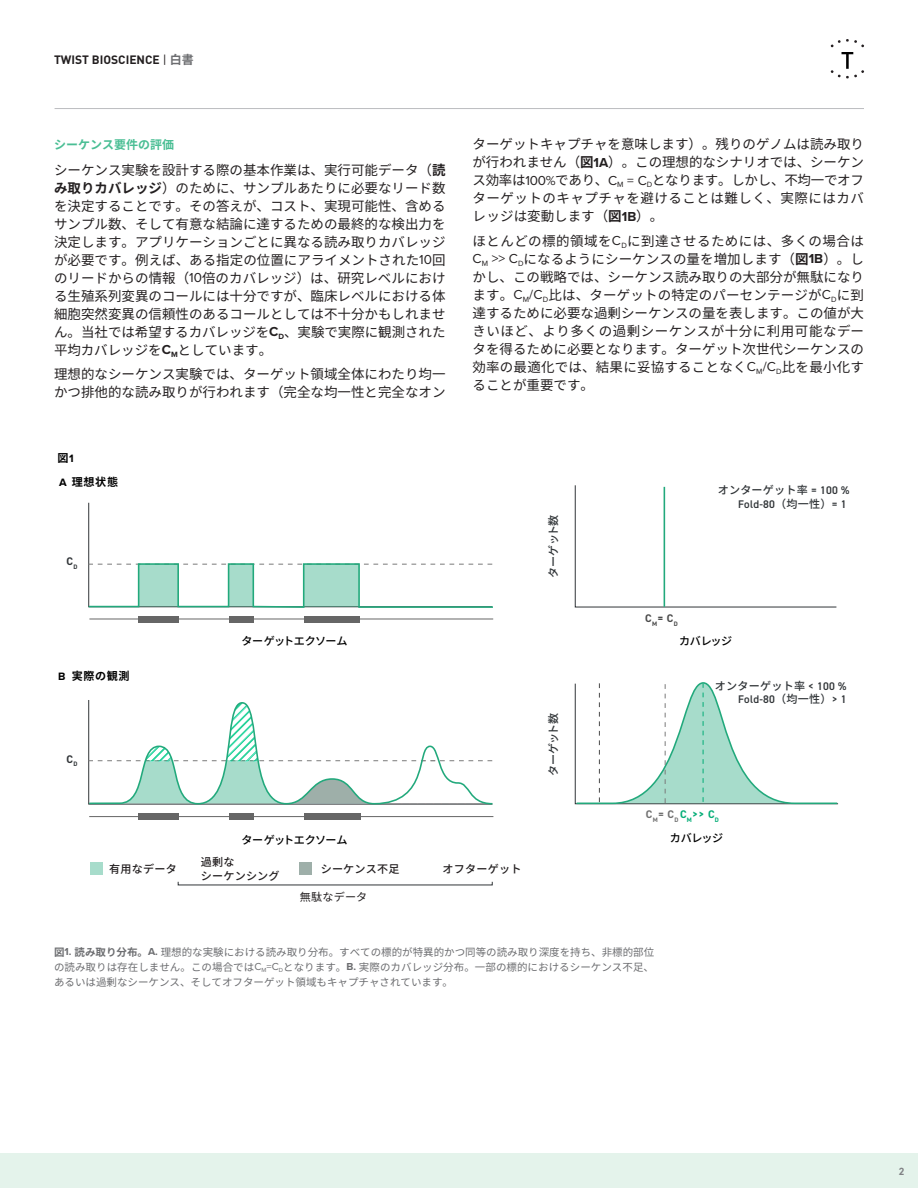
<style>
.page{position:relative;width:918px;height:1188px;background:#fff}
.page>*{position:absolute;margin:0;border:0;box-sizing:border-box;transform-origin:0 0}
.Body{font:13.5px/18px "Source Han Sans";color:#231f20;text-align:justify}
.t1{font:700 12px "DIN Pro";color:#231f20}
.t2{font:700 12px "Source Han Sans";color:#4abe94}
.t3{font:600 11.1px/13.4px "DIN2014";letter-spacing:.02em;color:#313538;text-align:right}
.t4{font:500 11.1px "Source Han Sans";letter-spacing:-.04em;color:#000}
.t5{font:500 11.1px/13.5px "Source Han Sans";letter-spacing:.02em;color:#231f20}
.t6{font:700 11.1px "Source Han Sans";letter-spacing:.06em;color:#000}
.t7{font:500 11.1px "Source Han Sans";letter-spacing:-.025em;color:#313538}
.t8{font:700 11.1px "DIN2014";color:#03ad76}
.t9{font:11.1px "Source Han Sans";letter-spacing:.02em;color:#231f20}
.t10{font:700 11.1px "DIN2014";color:#4a4a4a}
.t11{font:700 11.1px "DIN2014";color:#313538}
.Intro_copy{font:10.5px/15px "Source Han Sans";color:#6c6d70;text-align:justify}
.t12{font:700 10.5px "DIN2014";color:#808285}
.s1{font-weight:400}
.s2{font-family:"Source Han Sans";color:#6c6d70}
.s3{font-weight:700}
.s4{font-family:"Proxima Nova"}
.s5{font-family:"Proxima Nova";font-weight:700}
.s6{font-family:"Source Han Sans";font-weight:500}
.s7{color:#707070}
</style>
<div class="page">
<div style="left:0;top:1153px;width:918px;height:35px;background:#e4f3eb"></div>
<hr style="left:55px;top:108px;width:809px;height:1px;background:#bcbdc0">
<svg style="left:830px;top:39px;width:34px;height:39px"></svg>
<svg style="left:574px;top:485px;width:263px;height:123px"></svg>
<svg style="left:88px;top:502px;width:405px;height:106px"></svg>
<hr style="left:89px;top:619px;width:404px;height:1px;background:#666">
<div style="left:139px;top:616px;width:40px;height:6px;background:#666"></div>
<div style="left:229px;top:616px;width:24px;height:6px;background:#666"></div>
<div style="left:304px;top:616px;width:56px;height:6px;background:#666"></div>
<hr style="left:664px;top:487px;width:1px;height:120px;background:#22a97c">
<svg style="left:574px;top:682px;width:265px;height:123px"></svg>
<hr style="left:89px;top:816px;width:404px;height:1px;background:#666">
<div style="left:139px;top:813px;width:40px;height:7px;background:#666"></div>
<div style="left:230px;top:813px;width:24px;height:7px;background:#666"></div>
<div style="left:304px;top:813px;width:56px;height:7px;background:#666"></div>
<svg style="left:88px;top:700px;width:405px;height:105px"></svg>
<div style="left:299px;top:863px;width:13px;height:12px;background:#9eafa9"></div>
<div style="left:90px;top:863px;width:13px;height:12px;background:#a7dccb"></div>
<p class="t1" style="left:54px;top:51px;width:141px">TWIST BIOSCIENCE <span class="s1">|</span> <span class="s2">白書</span></p>
<h2 class="t2" style="left:54px;top:138px;width:121px">シーケンス要件の評価</h2>
<p class="Body" style="left:54px;top:161px;width:393px">シーケンス実験を設計する際の基本作業は、実行可能データ（<span class="s3">読み取りカバレッジ</span>）のために、サンプルあたりに必要なリード数を決定することです。その答えが、コスト、実現可能性、含めるサンプル数、そして有意な結論に達するための最終的な検出力を決定します。アプリケーションごとに異なる読み取りカバレッジが必要です。例えば、ある指定の位置にアライメントされた<span class="s4">10</span>回のリードからの情報（<span class="s4">10</span>倍のカバレッジ）は、研究レベルにおける生殖系列変異のコールには十分ですが、臨床レベルにおける体細胞突然変異の信頼性のあるコールとしては不十分かもしれません。当社では希望するカバレッジを<span class="s5">C</span><sub>D</sub>、実験で実際に観測された平均カバレッジを<span class="s5">C</span><sub>M</sub>としています。</p>
<p class="Body" style="left:54px;top:366px;width:393px">理想的なシーケンス実験では、ターゲット領域全体にわたり均一かつ排他的な読み取りが行われます（完全な均一性と完全なオン</p>
<p class="t6" style="left:58px;top:452px;width:18px">図<span class="s4">1</span></p>
<p class="t6" style="left:59px;top:476px;width:61px"><span class="s4">A</span> 理想状態</p>
<p class="t11" style="left:67px;top:554px;width:12px">C<sub>D</sub></p>
<p class="t6" style="left:58px;top:670px;width:73px"><span class="s4">B</span> 実際の観測</p>
<p class="t11" style="left:67px;top:751px;width:12px">C<sub>D</sub></p>
<p class="t4" style="left:241px;top:634px;width:108px">ターゲットエクソーム</p>
<p class="Body" style="left:472px;top:136px;width:393px">ターゲットキャプチャを意味します）。残りのゲノムは読み取りが行われません（<span class="s3">図</span><span class="s5">1A</span>）。この理想的なシナリオでは、シーケンス効率は<span class="s4">100%</span>であり、<span class="s4">C</span><sub>M</sub> <span class="s4">= C</span><sub>D</sub>となります。しかし、不均一でオフターゲットのキャプチャを避けることは難しく、実際にはカバレッジは変動します（<span class="s3">図</span><span class="s5">1B</span>）。</p>
<p class="Body" style="left:472px;top:232px;width:393px">ほとんどの標的領域を<span class="s4">C</span><sub>D</sub>に到達させるためには、多くの場合は<span class="s4">C</span><sub>M</sub> <span class="s4">&gt;&gt; C</span><sub>D</sub>になるようにシーケンスの量を増加します（<span class="s3">図</span><span class="s5">1B</span>）。しかし、この戦略では、シーケンス読み取りの大部分が無駄になります。<span class="s4">C</span><sub>M</sub><span class="s4">/C</span><sub>D</sub>比は、ターゲットの特定のパーセンテージが<span class="s4">C</span><sub>D</sub>に到達するために必要な過剰シーケンスの量を表します。この値が大きいほど、より多くの過剰シーケンスが十分に利用可能なデータを得るために必要となります。ターゲット次世代シーケンスの効率の最適化では、結果に妥協することなく<span class="s4">C</span><sub>M</sub><span class="s4">/C</span><sub>D</sub>比を最小化することが重要です。</p>
<p class="t7" style="left:547px;top:578px;width:65px;rotate:-90deg">ターゲット数</p>
<p class="t7" style="left:547px;top:776px;width:65px;rotate:-90deg">ターゲット数</p>
<p class="t3" style="left:718px;top:484px;width:133px"><span class="s6">オンターゲット率</span> = 100 %<br>Fold-80<span class="s6">（均一性）</span>= 1</p>
<p class="t10" style="left:645px;top:611px;width:34px">C<sub>M</sub>= C<sub>D</sub></p>
<p class="t4" style="left:679px;top:634px;width:55px">カバレッジ</p>
<p class="t3" style="left:715px;top:679px;width:133px"><span class="s6">オンターゲット率</span> &lt; 100 %<br>Fold-80<span class="s6">（均一性）</span>&gt; 1</p>
<p class="t8" style="left:646px;top:807px;width:74px"><span class="s7">C</span><sub>M</sub><span class="s7">= C</span><sub>D</sub> C<sub>M</sub>&gt;&gt; C<sub>D</sub></p>
<p class="t5" style="left:109px;top:863px;width:69px">有用なデータ</p>
<p class="t4" style="left:241px;top:834px;width:108px">ターゲットエクソーム</p>
<p class="t4" style="left:670px;top:831px;width:55px">カバレッジ</p>
<p class="t5" style="left:201px;top:856px;width:80px">過剰な<br>シーケンシング</p>
<p class="t5" style="left:321px;top:863px;width:80px">シーケンス不足</p>
<p class="t5" style="left:443px;top:863px;width:80px">オフターゲット</p>
<p class="t9" style="left:300px;top:891px;width:69px">無駄なデータ</p>
<p class="Intro_copy" style="left:54px;top:944px;width:602px"><span class="s3">図</span><span class="s5">1.</span> <span class="s3">読み取り分布。</span><span class="s5">A.</span> 理想的な実験における読み取り分布。すべての標的が特異的かつ同等の読み取り深度を持ち、非標的部位の読み取りは存在しません。この場合では<span class="s4">C</span><sub>M</sub><span class="s4">=C</span><sub>D</sub>となります。<span class="s5">B.</span> 実際のカバレッジ分布。一部の標的におけるシーケンス不足、あるいは過剰なシーケンス、そしてオフターゲット領域もキャプチャされています。</p>
<p class="t12" style="left:899px;top:1164px;width:7px">2</p>
</div>
